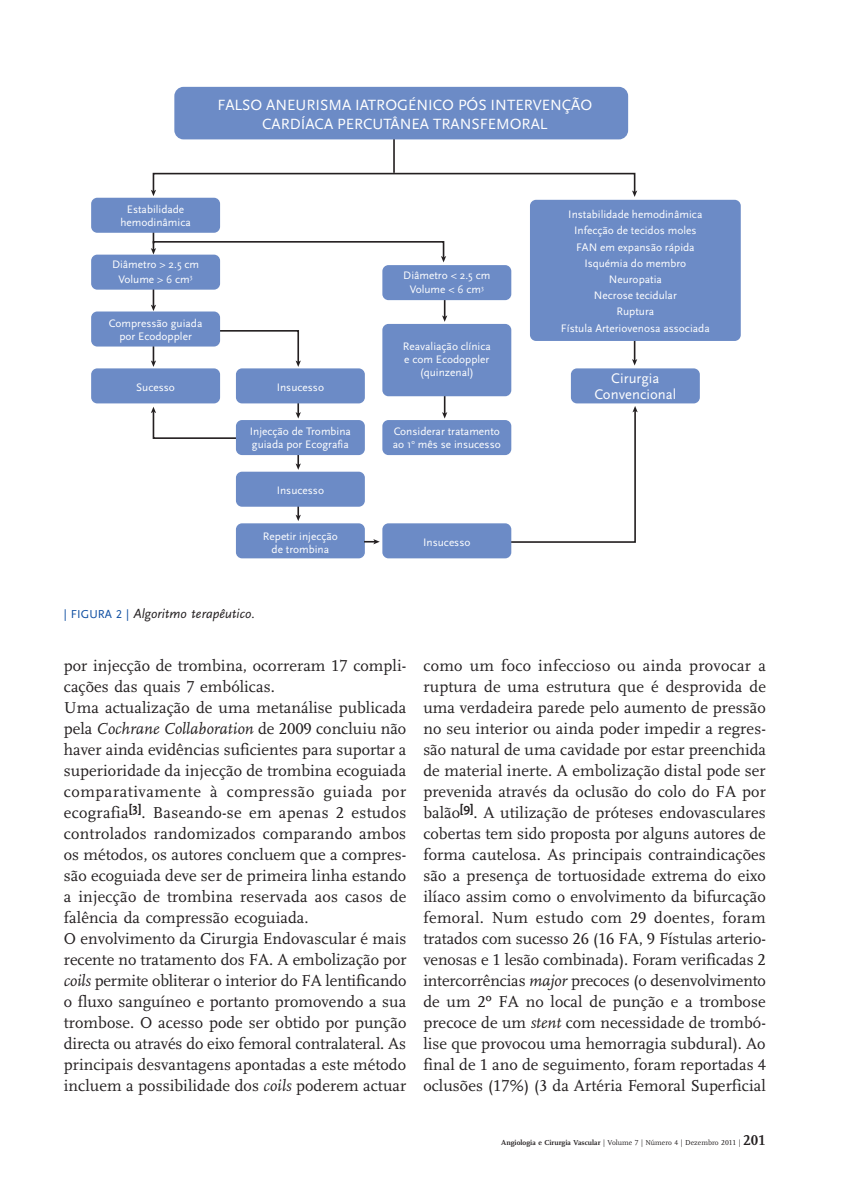
<style>
.page{position:relative;width:851px;height:1191px;background:#fff}
.page>*{position:absolute;margin:0;border:0;box-sizing:border-box;transform-origin:0 0}
.t1{font:16.5px/21px "Scala LF";letter-spacing:.005em;color:#231f20;text-align:justify}
.t2{font:15.45px/19.4px "Scala Sans";color:#fff;text-align:center}
.t3{font:14.55px/16.2px "Scala Sans";color:#fff;text-align:center}
.t4{font:italic 13.5px "Scala Sans";letter-spacing:.005em;color:#231f20}
.t5{font:11.4px/12.9px "Scala Sans";color:#fff;text-align:center}
.t6{font:7.5px "Scala LF";letter-spacing:.005em;color:#231f20}
.s1{font-family:"Scala Sans Caps";font-style:normal;font-size:12px;color:#0d4da1}
.s2{font-style:italic}
.s3{font-weight:700}
.s4{font-weight:700;font-size:15px}
</style>
<div class="page">
<hr style="left:633px;top:336px;width:2px;height:25px;background:#231f20">
<svg style="left:632px;top:359px;width:5px;height:6px"></svg>
<svg style="left:151px;top:346px;width:5px;height:21px"></svg>
<hr style="left:393px;top:139px;width:2px;height:34px;background:#231f20">
<svg style="left:151px;top:290px;width:5px;height:21px"></svg>
<svg style="left:295px;top:403px;width:6px;height:15px"></svg>
<svg style="left:295px;top:455px;width:6px;height:15px"></svg>
<svg style="left:213px;top:329px;width:88px;height:38px"></svg>
<div style="left:174px;top:87px;width:454px;height:52px;background:#6c8bc6;border-radius:9px"></div>
<div style="left:91px;top:198px;width:129px;height:35px;background:#6c8bc6;border-radius:6px"></div>
<div style="left:91px;top:255px;width:129px;height:35px;background:#6c8bc6;border-radius:6px"></div>
<div style="left:91px;top:311px;width:129px;height:35px;background:#6c8bc6;border-radius:6px"></div>
<div style="left:91px;top:368px;width:129px;height:35px;background:#6c8bc6;border-radius:6px"></div>
<svg style="left:151px;top:172px;width:486px;height:25px"></svg>
<svg style="left:151px;top:228px;width:295px;height:34px"></svg>
<div style="left:236px;top:368px;width:129px;height:35px;background:#6c8bc6;border-radius:6px"></div>
<div style="left:570px;top:368px;width:129px;height:35px;background:#6c8bc6;border-radius:6px"></div>
<svg style="left:151px;top:407px;width:89px;height:32px"></svg>
<svg style="left:504px;top:406px;width:133px;height:137px"></svg>
<div style="left:236px;top:420px;width:129px;height:35px;background:#6c8bc6;border-radius:6px"></div>
<svg style="left:295px;top:507px;width:6px;height:14px"></svg>
<div style="left:236px;top:472px;width:129px;height:35px;background:#6c8bc6;border-radius:6px"></div>
<div style="left:236px;top:523px;width:129px;height:35px;background:#6c8bc6;border-radius:6px"></div>
<div style="left:382px;top:523px;width:129px;height:35px;background:#6c8bc6;border-radius:6px"></div>
<div style="left:382px;top:420px;width:129px;height:35px;background:#6c8bc6;border-radius:6px"></div>
<svg style="left:442px;top:396px;width:5px;height:22px"></svg>
<svg style="left:442px;top:300px;width:5px;height:22px"></svg>
<div style="left:382px;top:324px;width:129px;height:72px;background:#6c8bc6;border-radius:6px"></div>
<div style="left:530px;top:200px;width:210px;height:141px;background:#6c8bc6;border-radius:6px"></div>
<div style="left:382px;top:265px;width:129px;height:35px;background:#6c8bc6;border-radius:6px"></div>
<svg style="left:364px;top:539px;width:15px;height:5px"></svg>
<p class="t2" style="left:217px;top:95px;width:376px">FALSO ANEURISMA IATROGÉNICO PÓS INTERVENÇÃO<br>CARDÍACA PERCUTÂNEA TRANSFEMORAL</p>
<p class="t5" style="left:120px;top:203px;width:72px">Estabilidade hemodinâmica</p>
<p class="t5" style="left:112px;top:257px;width:89px;line-height:14.5px">Diâmetro &gt; 2.5 cm<br>Volume &gt; 6 cm<sup>3</sup></p>
<p class="t5" style="left:109px;top:317px;width:95px">Compressão guiada por Ecodoppler</p>
<p class="t5" style="left:561px;top:206px;width:150px;line-height:16.2px">Instabilidade hemodinâmica<br>Infecção de tecidos moles<br>FAN em expansão rápida<br>Isquémia do membro<br>Neuropatia<br>Necrose tecidular<br>Ruptura<br>Fístula Arteriovenosa associada</p>
<p class="t5" style="left:403px;top:268px;width:89px;line-height:14.5px">Diâmetro &lt; 2.5 cm<br>Volume &lt; 6 cm<sup>3</sup></p>
<p class="t5" style="left:403px;top:340px;width:89px">Reavaliação clínica e com Ecodoppler (quinzenal)</p>
<p class="t5" style="left:136px;top:381px;width:40px">Sucesso</p>
<p class="t5" style="left:277px;top:381px;width:49px">Insucesso</p>
<p class="t3" style="left:594px;top:370px;width:83px">Cirurgia<br>Convencional</p>
<p class="t5" style="left:250px;top:425px;width:103px;text-align:left">Injecção de Trombina guiada por Ecografia</p>
<p class="t5" style="left:277px;top:484px;width:49px">Insucesso</p>
<p class="t5" style="left:263px;top:530px;width:76px">Repetir injecção de trombina</p>
<p class="t5" style="left:423px;top:535px;width:49px">Insucesso</p>
<p class="t5" style="left:393px;top:425px;width:109px;text-align:left">Considerar tratamento ao 1<sup>o</sup> mês se insucesso</p>
<p class="t4" style="left:64px;top:606px;width:193px"><span class="s1">| FIGURA 2 |</span> Algoritmo terapêutico.</p>
<p class="t1" style="left:64px;top:655px;width:344px;text-align:left">por injecção de trombina, ocorreram 17 compli&shy;cações das quais 7 embólicas.<br>Uma actualização de uma metanálise publicada pela <span class="s2">Cochrane Collaboration</span> de 2009 concluiu não haver ainda evidências suficientes para suportar a superioridade da injecção de trombina ecoguiada comparativamente à compressão guiada por ecografia<sup>[3]</sup>. Baseando-se em apenas 2 estudos controlados randomizados comparando ambos os métodos, os autores concluem que a compres&shy;são ecoguiada deve ser de primeira linha estando a injecção de trombina reservada aos casos de falência da compressão ecoguiada.<br>O envolvimento da Cirurgia Endovascular é mais recente no tratamento dos FA. A embolização por <span class="s2">coils</span> permite obliterar o interior do FA lentificando o fluxo sanguíneo e portanto promovendo a sua trombose. O acesso pode ser obtido por punção directa ou através do eixo femoral contralateral. As principais desvantagens apontadas a este método incluem a possibilidade dos <span class="s2">coils</span> poderem actuar</p>
<p class="t1" style="left:423px;top:655px;width:344px">como um foco infeccioso ou ainda provocar a ruptura de uma estrutura que é desprovida de uma verdadeira parede pelo aumento de pressão no seu interior ou ainda poder impedir a regres&shy;são natural de uma cavidade por estar preenchida de material inerte. A embolização distal pode ser prevenida através da oclusão do colo do FA por balão<sup>[9]</sup>. A utilização de próteses endovasculares cobertas tem sido proposta por alguns autores de forma cautelosa. As principais contraindicações são a presença de tortuosidade extrema do eixo ilíaco assim como o envolvimento da bifurcação femoral. Num estudo com 29 doentes, foram tratados com sucesso 26 (16 FA, 9 Fístulas arterio&shy;venosas e 1 lesão combinada). Foram verificadas 2 intercorrências <span class="s2">major</span> precoces (o desenvolvimento de um 2º FA no local de punção e a trombose precoce de um <span class="s2">stent</span> com necessidade de trombó&shy;lise que provocou uma hemorragia subdural). Ao final de 1 ano de seguimento, foram reportadas 4 oclusões (17%) (3 da Artéria Femoral Superficial</p>
<p class="t6" style="left:501px;top:1138px;width:266px"><span class="s3">Angiologia e Cirurgia Vascular</span> | Volume 7 | Número 4 | Dezembro 2011 | <span class="s4">201</span></p>
</div>
